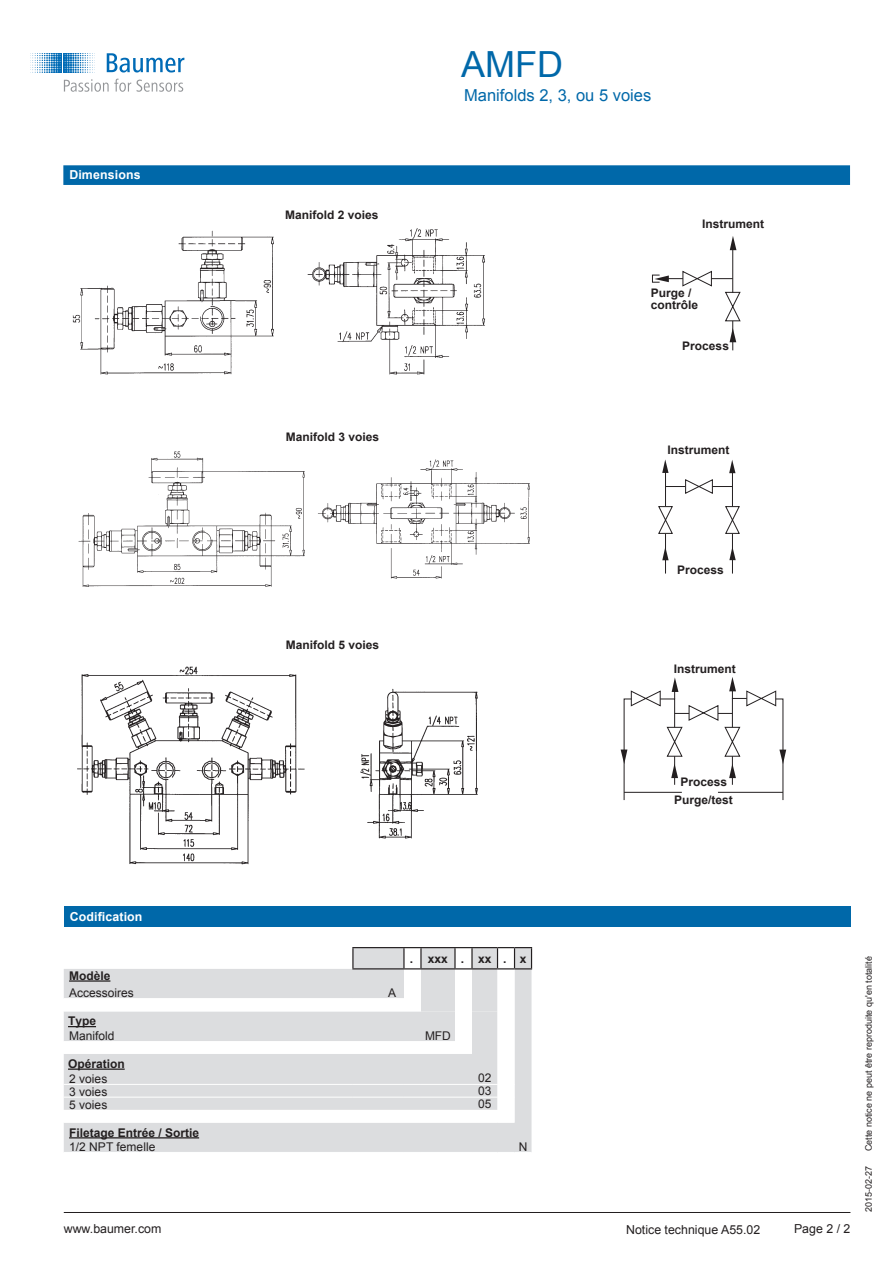
<style>
.page{position:relative;width:893px;height:1263px;background:#fff}
.page>*{position:absolute;margin:0;border:0;box-sizing:border-box;transform-origin:0 0}
.t1{font:36px "Arial";color:#0068a9}
.t2{font:16.5px "Arial";color:#0068a9}
.t3{font:12.3px "Arial";color:#231f20}
.t4{font:700 12.3px "Arial";letter-spacing:.01em;color:#fff}
.t5{font:12px "Arial";color:#231f20}
.t6{font:700 12px "Arial";color:#231f20}
.t7{font:700 11.85px/11.9px "Arial";color:#231f20}
.t8{font:9px "Arial";color:#231f20}
</style>
<div class="page">
<hr style="left:64px;top:1212px;width:786px;height:1px;background:#231f20">
<img style="left:72px;top:228px;width:413px;height:147px">
<svg style="left:725px;top:506px;width:15px;height:28px"></svg>
<hr style="left:732px;top:533px;width:1px;height:40px;background:#231f20">
<hr style="left:732px;top:466px;width:1px;height:41px;background:#231f20">
<svg style="left:666px;top:479px;width:66px;height:15px"></svg>
<svg style="left:658px;top:506px;width:15px;height:28px"></svg>
<hr style="left:665px;top:533px;width:1px;height:40px;background:#231f20">
<hr style="left:665px;top:466px;width:1px;height:41px;background:#231f20">
<svg style="left:729px;top:548px;width:7px;height:12px"></svg>
<svg style="left:662px;top:548px;width:7px;height:12px"></svg>
<svg style="left:729px;top:460px;width:6px;height:13px"></svg>
<svg style="left:662px;top:459px;width:6px;height:14px"></svg>
<hr style="left:732px;top:243px;width:1px;height:50px;background:#231f20">
<svg style="left:730px;top:236px;width:6px;height:14px"></svg>
<svg style="left:654px;top:270px;width:87px;height:80px"></svg>
<div style="left:652px;top:275px;width:8px;height:8px;border:1px solid #231f20"></div>
<img style="left:78px;top:451px;width:452px;height:136px">
<img style="left:77px;top:666px;width:401px;height:199px">
<svg style="left:621px;top:677px;width:165px;height:124px"></svg>
<hr style="left:624px;top:792px;width:58px;height:1px;background:#231f20">
<hr style="left:718px;top:792px;width:65px;height:1px;background:#231f20">
<svg style="left:107px;top:53px;width:77px;height:20px"></svg>
<svg style="left:30px;top:53px;width:65px;height:20px"></svg>
<svg style="left:64px;top:79px;width:67px;height:13px"></svg>
<svg style="left:137px;top:80px;width:46px;height:12px"></svg>
<svg style="left:63px;top:165px;width:787px;height:20px;background:#046aaa"></svg>
<div style="left:64px;top:1123px;width:467px;height:29px;background:#dcdddf"></div>
<svg style="left:64px;top:947px;width:468px;height:176px"></svg>
<hr style="left:68px;top:1068px;width:57px;height:2px;background:#231f20">
<hr style="left:69px;top:1137px;width:130px;height:1px;background:#231f20">
<div style="left:64px;top:906px;width:786px;height:21px;background:#0068a9"></div>
<p class="t4" style="left:69px;top:167px;width:73px">Dimensions</p>
<p class="t7" style="left:285px;top:209px;width:95px">Manifold 2 voies</p>
<p class="t7" style="left:286px;top:431px;width:95px">Manifold 3 voies</p>
<h1 class="t1" style="left:461px;top:40px;width:103px">AMFD</h1>
<h2 class="t2" style="left:464px;top:85px;width:189px">Manifolds 2, 3, ou 5 voies</h2>
<p class="t7" style="left:702px;top:219px;width:64px">Instrument</p>
<p class="t7" style="left:651px;top:287px;width:49px">Purge / contrôle</p>
<p class="t7" style="left:682px;top:340px;width:48px">Process</p>
<p class="t7" style="left:668px;top:445px;width:64px">Instrument</p>
<p class="t4" style="left:70px;top:908px;width:74px">Codification</p>
<p class="t7" style="left:286px;top:639px;width:95px">Manifold 5 voies</p>
<p class="t6" style="left:410px;top:950px;width:118px">. xxx. xx.x</p>
<p class="t6" style="left:69px;top:968px;width:43px">Modèle</p>
<p class="t5" style="left:69px;top:985px;width:66px">Accessoires</p>
<p class="t5" style="left:388px;top:985px;width:10px">A</p>
<p class="t6" style="left:68px;top:1013px;width:30px">Type</p>
<p class="t5" style="left:69px;top:1028px;width:47px">Manifold</p>
<p class="t5" style="left:425px;top:1027px;width:27px">MFD</p>
<p class="t6" style="left:68px;top:1056px;width:58px">Opération</p>
<p class="t5" style="left:69px;top:1071px;width:40px">2 voies</p>
<p class="t5" style="left:478px;top:1070px;width:15px">02</p>
<p class="t5" style="left:69px;top:1084px;width:40px">3 voies</p>
<p class="t5" style="left:478px;top:1083px;width:15px">03</p>
<p class="t5" style="left:69px;top:1097px;width:40px">5 voies</p>
<p class="t5" style="left:478px;top:1096px;width:15px">05</p>
<p class="t6" style="left:69px;top:1124px;width:132px">Filetage Entrée / Sortie</p>
<p class="t5" style="left:69px;top:1139px;width:88px">1/2 NPT femelle</p>
<p class="t5" style="left:519px;top:1138px;width:10px">N</p>
<p class="t3" style="left:64px;top:1221px;width:99px">www.baumer.com</p>
<p class="t7" style="left:677px;top:564px;width:48px">Process</p>
<p class="t7" style="left:674px;top:663px;width:64px">Instrument</p>
<p class="t7" style="left:674px;top:772px;width:60px;line-height:18.5px;text-align:center">Process<br>Purge/test</p>
<p class="t3" style="left:626px;top:1221px;width:136px">Notice technique A55.02</p>
<p class="t3" style="left:794px;top:1221px;width:58px">Page 2 / 2</p>
<p class="t8" style="left:863px;top:1151px;width:196px;rotate:-90deg">Cette notice ne peut être reproduite qu'en totalité</p>
<p class="t8" style="left:863px;top:1212px;width:48px;rotate:-90deg">2015-02-27</p>
</div>
